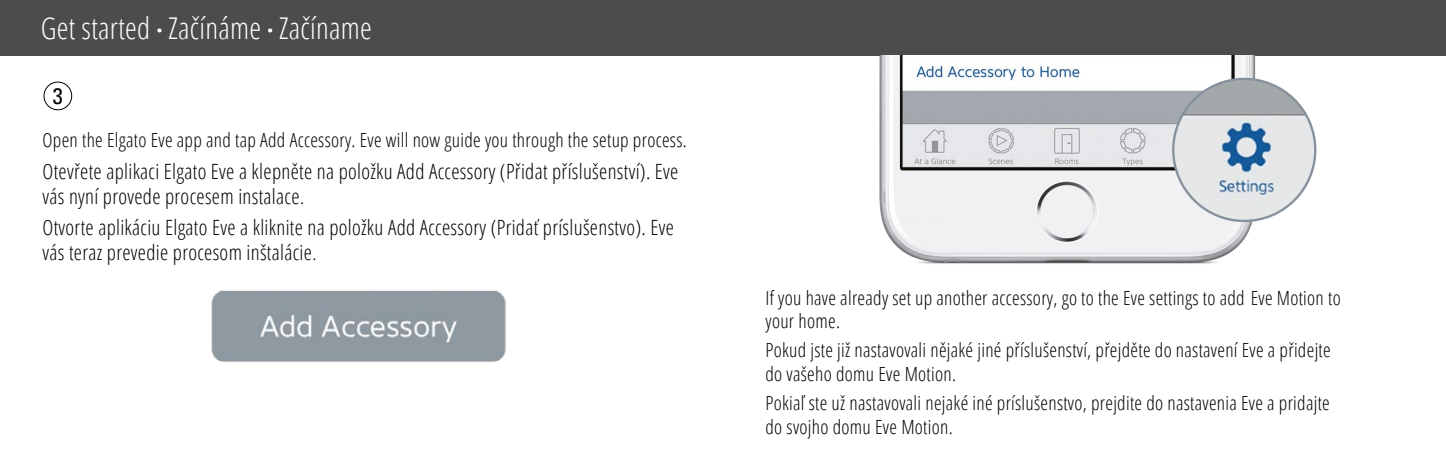
<style>
.page{position:relative;width:1446px;height:468px;background:#fff}
.page>*{position:absolute;margin:0;border:0;box-sizing:border-box;transform-origin:0 0}
.t1{font:300 30px "Open Sans Condensed";letter-spacing:.01em;color:#fff}
.t2{font:condensed 22.5px "Univers LT Std";color:#000}
.t3{font:300 21px/25.2px "Open Sans Condensed";letter-spacing:.015em;color:#000}
.t4{font:300 19.5px/23.4px "Open Sans Condensed";letter-spacing:.015em;color:#000}
.s1{font-size:15px}
.s2{font-size:19.5px}
</style>
<div class="page">
<div style="left:680px;top:0;width:766px;height:55px;background:#4e4b4f"></div>
<div style="left:0;top:0;width:765px;height:55px;background:#4e4b4f"></div>
<div style="left:44px;top:82px;width:28px;height:28px;border:1px solid #000;border-radius:50%"></div>
<img style="left:211px;top:290px;width:295px;height:73px">
<img style="left:864px;top:55px;width:457px;height:209px">
<img style="left:1173px;top:79px;width:142px;height:142px;border-radius:71px">
<h1 class="t1" style="left:41px;top:14px;width:333px">Get started <span class="s1">•</span> Začínáme <span class="s1">•</span> Začíname</h1>
<p class="t2" style="left:53px;top:81px;width:11px">3</p>
<p class="t4" style="left:43px;top:130px;width:646px">Open the Elgato Eve app and tap Add Accessory. Eve will now guide you through the setup process.</p>
<p class="t3" style="left:43px;top:160px;width:637px">Otevřete aplikaci Elgato Eve a klepněte na položku Add Accessory (Přidat příslušenství). Eve vás nyní provede procesem instalace<span class="s2">.</span></p>
<p class="t3" style="left:43px;top:216px;width:633px">Otvorte aplikáciu Elgato Eve a kliknite na položku Add Accessory (Pridať príslušenstvo). Eve vás teraz prevedie procesom inštalácie<span class="s2">.</span></p>
<p class="t4" style="left:765px;top:287px;width:577px">If you have already set up another accessory, go to the Eve settings to add Eve Motion to your home.</p>
<p class="t4" style="left:765px;top:340px;width:567px">Pokud jste již nastavovali nějaké jiné příslušenství, přejděte do nastavení Eve a přidejte do vašeho domu Eve Motion.</p>
<p class="t4" style="left:765px;top:393px;width:566px">Pokiaľ ste už nastavovali nejaké iné príslušenstvo, prejdite do nastavenia Eve a pridajte do svojho domu Eve Motion.</p>
</div>
